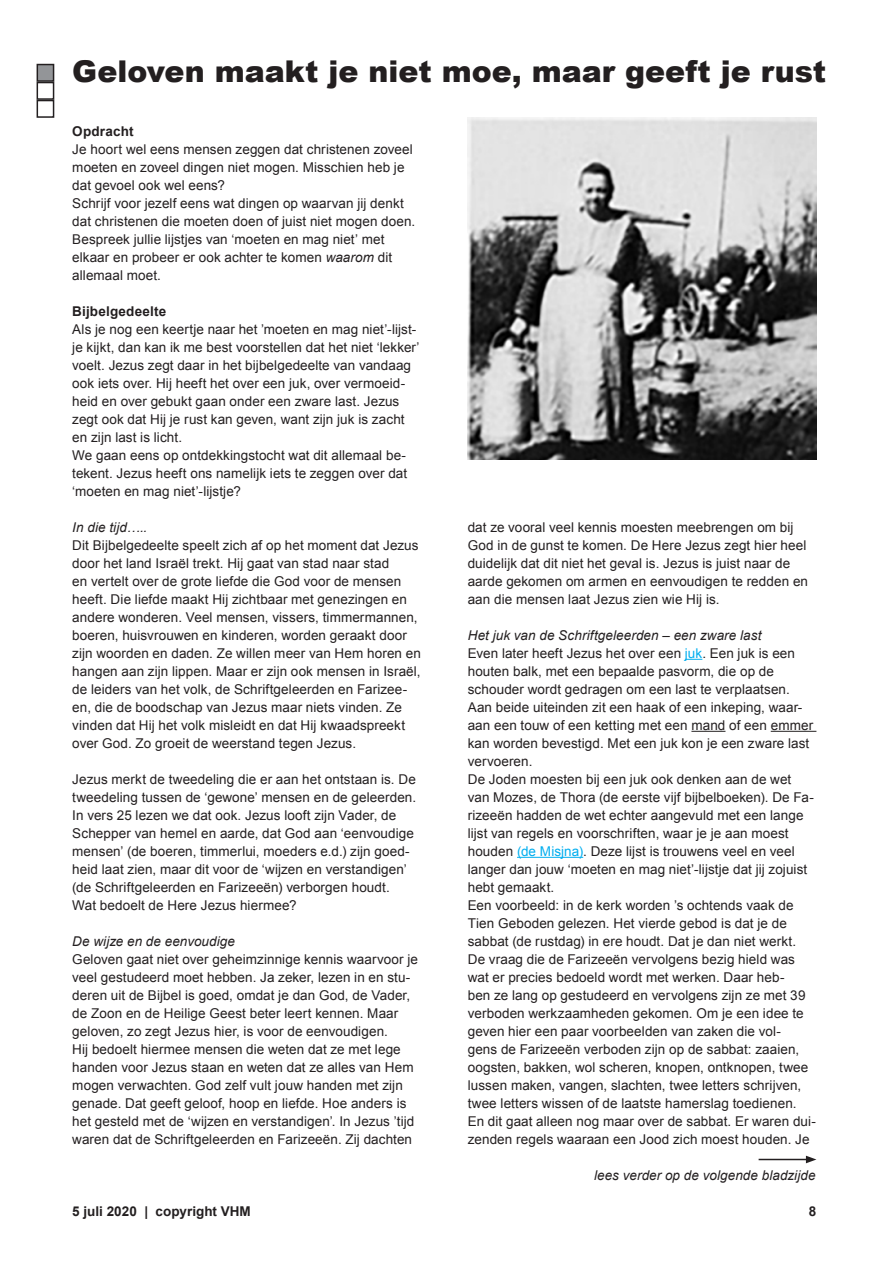
<style>
.page{position:relative;width:893px;height:1263px;background:#fff}
.page>*{position:absolute;margin:0;border:0;box-sizing:border-box;transform-origin:0 0}
.Kop{font:900 30px "Arial";color:#231f20}
.platte_tekst{font:13.5px/18px "Arial";letter-spacing:.005em;color:#231f20}
.platte_tekst-2{font:italic 13.5px "Arial";letter-spacing:.005em;color:#231f20}
.subkop{font:700 13.5px "Arial";letter-spacing:.01em;color:#231f20}
.subkop-2{font:italic 13.5px "Arial";letter-spacing:.01em;color:#231f20}
.s1{font-style:italic}
.s2{color:#00aeef}
</style>
<div class="page">
<svg style="left:685px;top:659px;width:17px;height:1px"></svg>
<hr style="left:691px;top:731px;width:34px;height:1px;background:#231f20">
<hr style="left:771px;top:731px;width:45px;height:1px;background:#231f20">
<hr style="left:517px;top:857px;width:66px;height:1px;background:#00aeef">
<div style="left:37px;top:65px;width:17px;height:16px;background:#939598"></div>
<div style="left:37px;top:64px;width:17px;height:18px;border:2px solid #231f20"></div>
<div style="left:37px;top:82px;width:17px;height:18px;border:2px solid #231f20"></div>
<div style="left:37px;top:100px;width:17px;height:18px;border:2px solid #231f20"></div>
<hr style="left:759px;top:1159px;width:49px;height:1px;background:#231f20">
<svg style="left:806px;top:1156px;width:10px;height:7px"></svg>
<img style="left:468px;top:118px;width:348px;height:342px">
<p class="Kop" style="left:72px;top:49px;width:755px">Geloven maakt je niet moe, maar geeft je rust</p>
<p class="subkop" style="left:72px;top:122px;width:63px">Opdracht</p>
<p class="platte_tekst" style="left:72px;top:140px;width:342px">Je hoort wel eens mensen zeggen dat christenen zoveel moeten en zoveel dingen niet mogen. Misschien heb je dat gevoel ook wel eens?</p>
<p class="platte_tekst" style="left:72px;top:194px;width:345px">Schrijf voor jezelf eens wat dingen op waarvan jij denkt dat christenen die moeten doen of juist niet mogen doen.<br>Bespreek jullie lijstjes van ‘moeten en mag niet’ met elkaar en probeer er ook achter te komen <span class="s1">waarom</span> dit allemaal moet.</p>
<p class="subkop" style="left:72px;top:302px;width:96px">Bijbelgedeelte</p>
<p class="platte_tekst" style="left:72px;top:320px;width:349px">Als je nog een keertje naar het ’moeten en mag niet’-lijst&shy;je kijkt, dan kan ik me best voorstellen dat het niet ‘lekker’ voelt. Jezus zegt daar in het bijbelgedeelte van vandaag ook iets over. Hij heeft het over een juk, over vermoeid&shy;heid en over gebukt gaan onder een zware last. Jezus zegt ook dat Hij je rust kan geven, want zijn juk is zacht en zijn last is licht.</p>
<p class="platte_tekst" style="left:72px;top:446px;width:336px;text-align:justify">We gaan eens op ontdekkingstocht wat dit allemaal be&shy;tekent. Jezus heeft ons namelijk iets te zeggen over dat ‘moeten en mag niet’-lijstje?</p>
<p class="subkop-2" style="left:72px;top:518px;width:77px">In die tijd…..</p>
<p class="platte_tekst" style="left:72px;top:536px;width:350px">Dit Bijbelgedeelte speelt zich af op het moment dat Jezus door het land Israël trekt. Hij gaat van stad naar stad<br>en vertelt over de grote liefde die God voor de mensen heeft. Die liefde maakt Hij zichtbaar met genezingen en andere wonderen. Veel mensen, vissers, timmermannen, boeren, huisvrouwen en kinderen, worden geraakt door zijn woorden en daden. Ze willen meer van Hem horen en hangen aan zijn lippen. Maar er zijn ook mensen in Israël, de leiders van het volk, de Schriftgeleerden en Farizee&shy;ën, die de boodschap van Jezus maar niets vinden. Ze vinden dat Hij het volk misleidt en dat Hij kwaadspreekt over God. Zo groeit de weerstand tegen Jezus.</p>
<p class="platte_tekst" style="left:72px;top:770px;width:345px">Jezus merkt de tweedeling die er aan het ontstaan is. De tweedeling tussen de ‘gewone’ mensen en de geleerden.<br>In vers 25 lezen we dat ook. Jezus looft zijn Vader, de Schepper van hemel en aarde, dat God aan ‘eenvoudige mensen’ (de boeren, timmerlui, moeders e.d.) zijn goed&shy;heid laat zien, maar dit voor de ‘wijzen en verstandigen’ (de Schriftgeleerden en Farizeeën) verborgen houdt.</p>
<p class="platte_tekst" style="left:72px;top:896px;width:226px">Wat bedoelt de Here Jezus hiermee?</p>
<p class="platte_tekst-2" style="left:72px;top:932px;width:164px">De wijze en de eenvoudige</p>
<p class="platte_tekst" style="left:72px;top:950px;width:347px">Geloven gaat niet over geheimzinnige kennis waarvoor je veel gestudeerd moet hebben. Ja zeker, lezen in en stu&shy;deren uit de Bijbel is goed, omdat je dan God, de Vader, de Zoon en de Heilige Geest beter leert kennen. Maar geloven, zo zegt Jezus hier, is voor de eenvoudigen.<br>Hij bedoelt hiermee mensen die weten dat ze met lege handen voor Jezus staan en weten dat ze alles van Hem mogen verwachten. God zelf vult jouw handen met zijn genade. Dat geeft geloof, hoop en liefde. Hoe anders is het gesteld met de ‘wijzen en verstandigen’. In Jezus ’tijd waren dat de Schriftgeleerden en Farizeeën. Zij dachten</p>
<p class="platte_tekst" style="left:468px;top:518px;width:342px">dat ze vooral veel kennis moesten meebrengen om bij God in de gunst te komen. De Here Jezus zegt hier heel duidelijk dat dit niet het geval is. Jezus is juist naar de aarde gekomen om armen en eenvoudigen te redden en aan die mensen laat Jezus zien wie Hij is.</p>
<p class="platte_tekst-2" style="left:468px;top:626px;width:295px">Het juk van de Schriftgeleerden – een zware last</p>
<p class="platte_tekst" style="left:468px;top:644px;width:347px">Even later heeft Jezus het over een <span class="s2">juk</span>. Een juk is een houten balk, met een bepaalde pasvorm, die op de schouder wordt gedragen om een last te verplaatsen.<br>Aan beide uiteinden zit een haak of een inkeping, waar&shy;aan een touw of een ketting met een mand of een emmer kan worden bevestigd. Met een juk kon je een zware last vervoeren.</p>
<p class="platte_tekst" style="left:468px;top:770px;width:348px">De Joden moesten bij een juk ook denken aan de wet van Mozes, de Thora (de eerste vijf bijbelboeken). De Fa&shy;rizeeën hadden de wet echter aangevuld met een lange lijst van regels en voorschriften, waar je je aan moest houden <span class="s2">(de Misjna)</span>. Deze lijst is trouwens veel en veel langer dan jouw ‘moeten en mag niet’-lijstje dat jij zojuist hebt gemaakt.</p>
<p class="platte_tekst" style="left:468px;top:896px;width:342px">Een voorbeeld: in de kerk worden ’s ochtends vaak de Tien Geboden gelezen. Het vierde gebod is dat je de sabbat (de rustdag) in ere houdt. Dat je dan niet werkt.<br>De vraag die de Farizeeën vervolgens bezig hield was wat er precies bedoeld wordt met werken. Daar heb&shy;ben ze lang op gestudeerd en vervolgens zijn ze met 39 verboden werkzaamheden gekomen. Om je een idee te geven hier een paar voorbeelden van zaken die vol&shy;gens de Farizeeën verboden zijn op de sabbat: zaaien, oogsten, bakken, wol scheren, knopen, ontknopen, twee lussen maken, vangen, slachten, twee letters schrijven, twee letters wissen of de laatste hamerslag toedienen.</p>
<p class="platte_tekst" style="left:468px;top:1112px;width:350px">En dit gaat alleen nog maar over de sabbat. Er waren dui&shy;zenden regels waaraan een Jood zich moest houden. Je</p>
<p class="platte_tekst-2" style="left:594px;top:1166px;width:223px">lees verder op de volgende bladzijde</p>
<p class="subkop" style="left:72px;top:1202px;width:180px">5 juli 2020 | copyright VHM</p>
<p class="subkop" style="left:809px;top:1202px;width:9px">8</p>
</div>
